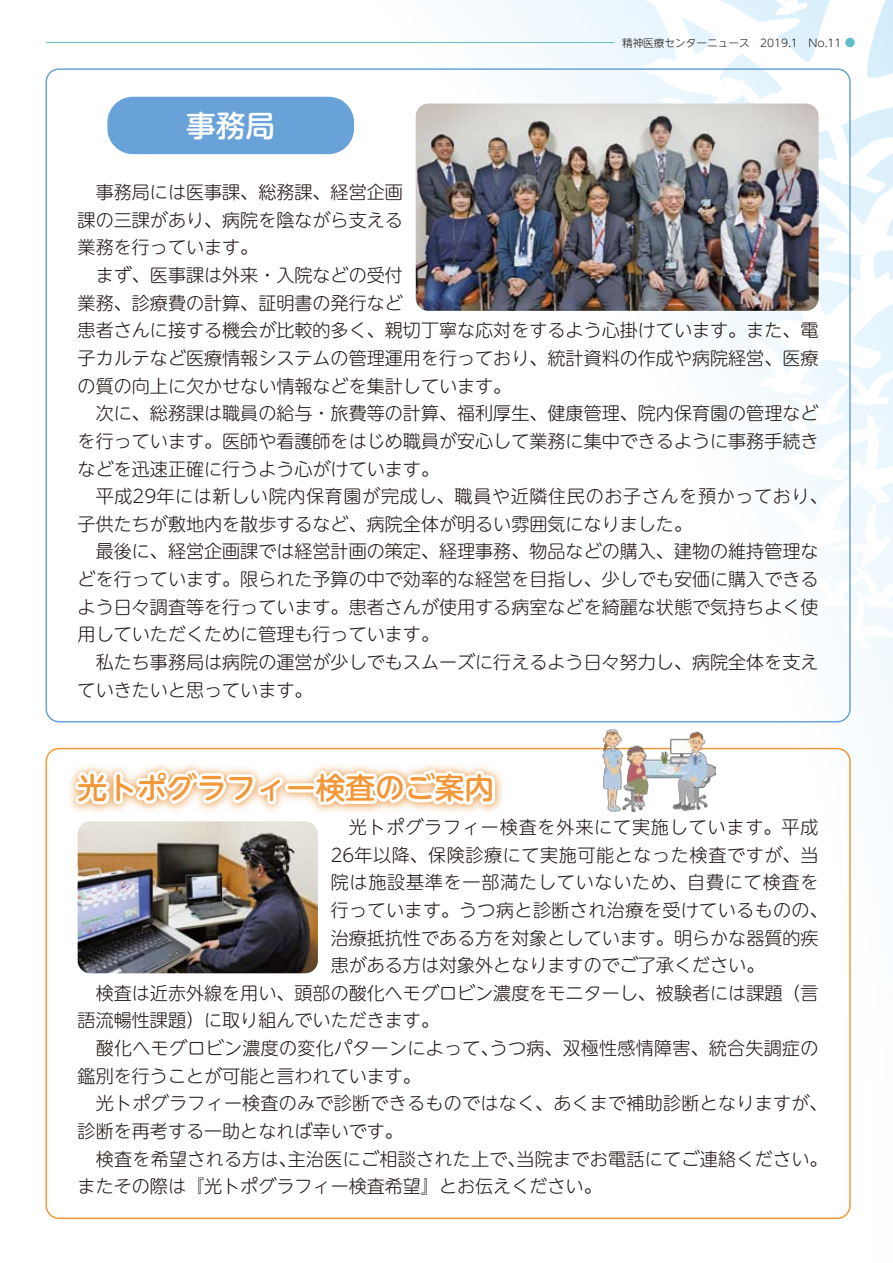
<style>
.page{position:relative;width:893px;height:1263px;background:#fff}
.page>*{position:absolute;margin:0;border:0;box-sizing:border-box;transform-origin:0 0}
.t1{font:500 29.7px "UD Shin M Go Pro";color:#f39839}
.t2{font:500 29.7px "UD Shin M Go Pro";color:#fff}
.t3{font:300 18px/27.6px "UD Shin M Go Pro";color:#231815}
.t4{font:300 18px "UD Shin M Go Pro";letter-spacing:.045em;color:#231815}
.t5{font:300 18px "UD Shin M Go Pro";letter-spacing:.035em;color:#231815}
.t6{font:300 18px "UD Shin M Go Pro";letter-spacing:.02em;color:#231815}
.t7{font:300 10.65px "UD Shin M Go Pro";color:#231815}
</style>
<div class="page">
<svg style="left:635px;top:0;width:258px;height:650px"></svg>
<hr style="left:46px;top:42px;width:568px;height:1px;background:#61bec7">
<div style="left:845px;top:38px;width:10px;height:9px;background:#61bec7;border-radius:50%"></div>
<div style="left:107px;top:97px;width:247px;height:57px;background:#69a2d8;border-radius:26px"></div>
<img style="left:416px;top:104px;width:403px;height:207px">
<img style="left:78px;top:822px;width:240px;height:151px">
<img style="left:70px;top:777px;width:433px;height:45px">
<svg style="left:71px;top:765px;width:429px;height:45px"></svg>
<img style="left:602px;top:730px;width:113px;height:81px">
<p class="t2" style="left:186px;top:101px;width:91px">事務局</p>
<p class="t7" style="left:622px;top:34px;width:221px">精神医療センターニュース　2019.1　No.11</p>
<p class="t3" style="left:78px;top:178px;width:752px">　事務局には医事課、総務課、経営企画<br>課の三課があり、病院を陰ながら支える<br>業務を行っています。<br>　まず、医事課は外来・入院などの受付<br>業務、診療費の計算、証明書の発行など<br>患者さんに接する機会が比較的多く、親切丁寧な応対をするよう心掛けています。また、電子カルテなど医療情報システムの管理運用を行っており、統計資料の作成や病院経営、医療の質の向上に欠かせない情報などを集計しています。<br>　次に、総務課は職員の給与・旅費等の計算、福利厚生、健康管理、院内保育園の管理などを行っています。医師や看護師をはじめ職員が安心して業務に集中できるように事務手続きなどを迅速正確に行うよう心がけています。<br>　平成29年には新しい院内保育園が完成し、職員や近隣住民のお子さんを預かっており、子供たちが敷地内を散歩するなど、病院全体が明るい雰囲気になりました。<br>　最後に、経営企画課では経営計画の策定、経理事務、物品などの購入、建物の維持管理などを行っています。限られた予算の中で効率的な経営を目指し、少しでも安価に購入できるよう日々調査等を行っています。患者さんが使用する病室などを綺麗な状態で気持ちよく使用していただくために管理も行っています。<br>　私たち事務局は病院の運営が少しでもスムーズに行えるよう日々努力し、病院全体を支えていきたいと思っています。</p>
<p class="t1" style="left:78px;top:764px;width:418px">光トポグラフィー検査のご案内</p>
<p class="t4" style="left:331px;top:813px;width:489px">　光トポグラフィー検査を外来にて実施しています。平成</p>
<p class="t5" style="left:331px;top:840px;width:489px">26年以降、保険診療にて実施可能となった検査ですが、当</p>
<p class="t4" style="left:331px;top:868px;width:489px">院は施設基準を一部満たしていないため、自費にて検査を</p>
<p class="t6" style="left:331px;top:895px;width:499px">行っています。うつ病と診断され治療を受けているものの、</p>
<p class="t3" style="left:331px;top:923px;width:489px">治療抵抗性である方を対象としています。明らかな器質的疾</p>
<p class="t3" style="left:331px;top:950px;width:435px">患がある方は対象外となりますのでご了承ください。</p>
<p class="t3" style="left:78px;top:978px;width:742px">　検査は近赤外線を用い、頭部の酸化ヘモグロビン濃度をモニターし、被験者には課題（言</p>
<p class="t3" style="left:78px;top:1006px;width:363px">語流暢性課題）に取り組んでいただきます。</p>
<p class="t3" style="left:78px;top:1033px;width:742px">　酸化ヘモグロビン濃度の変化パターンによって､うつ病、双極性感情障害、統合失調症の</p>
<p class="t3" style="left:78px;top:1061px;width:345px">鑑別を行うことが可能と言われています。</p>
<p class="t3" style="left:78px;top:1089px;width:751px">　光トポグラフィー検査のみで診断できるものではなく、あくまで補助診断となりますが、</p>
<p class="t3" style="left:78px;top:1116px;width:327px">診断を再考する一助となれば幸いです。</p>
<p class="t3" style="left:78px;top:1144px;width:742px">　検査を希望される方は､主治医にご相談された上で､当院までお電話にてご連絡ください｡</p>
<p class="t3" style="left:78px;top:1172px;width:526px">またその際は『光トポグラフィー検査希望』とお伝えください。</p>
</div>
